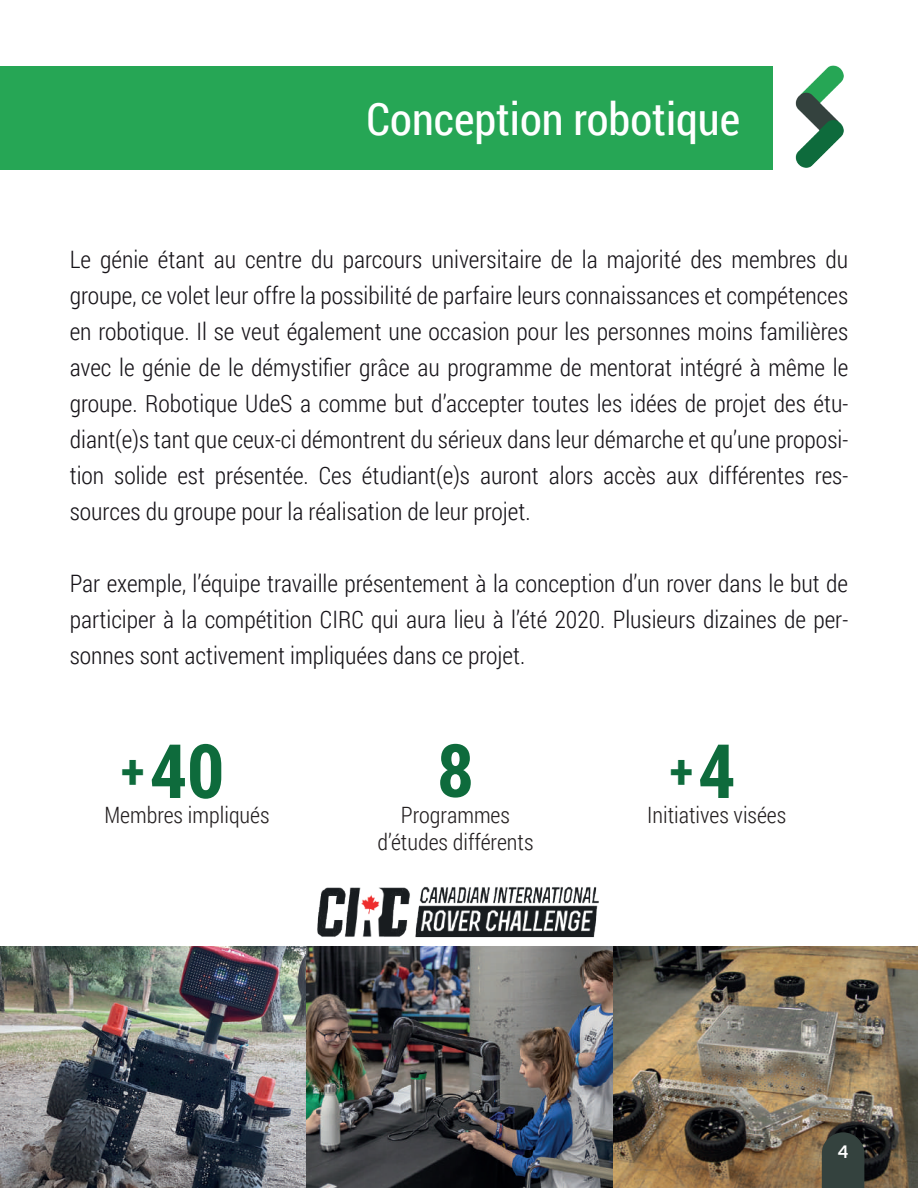
<style>
.page{position:relative;width:918px;height:1188px;background:#fff}
.page>*{position:absolute;margin:0;border:0;box-sizing:border-box;transform-origin:0 0}
.t1{font:700 75px "Roboto Condensed";color:#0e6b3c}
.t2{font:700 73.5px "Roboto Condensed";color:#0e6b3c}
.t3{font:700 48px "Roboto Condensed";color:#0e6b3c}
.t4{font:44.85px "Roboto Condensed";color:#fff}
.t5{font:300 24px/36px "Roboto Condensed";color:#171419;text-align:justify}
.t6{font:300 22.5px/27px "Roboto Condensed";color:#231f20;text-align:center}
.t7{font:600 18px "Neris";color:#fff}
.s1{font-size:48px}
.s2{font-size:75px}
</style>
<div class="page">
<img style="left:0;top:946px;width:611px;height:242px">
<img style="left:611px;top:946px;width:307px;height:242px">
<svg style="left:822px;top:1132px;width:42px;height:56px;background:#35413c"></svg>
<img style="left:317px;top:886px;width:282px;height:52px">
<div style="left:0;top:67px;width:772px;height:103px;background:#26a655"></div>
<img style="left:795px;top:65px;width:49px;height:103px">
<h3 class="t4" style="left:367px;top:88px;width:375px">Conception robotique</h3>
<p class="t5" style="left:70px;top:241px;width:780px">Le génie étant au centre du parcours universitaire de la majorité des membres du groupe, ce volet leur offre la possibilité de parfaire leurs connaissances et compétences en robotique. Il se veut également une occasion pour les personnes moins familières avec le génie de le démystifier grâce au programme de mentorat intégré à même le groupe. Robotique UdeS a comme but d’accepter toutes les idées de projet des étu&shy;diant(e)s tant que ceux-ci démontrent du sérieux dans leur démarche et qu’une proposi&shy;tion solide est présentée. Ces étudiant(e)s auront alors accès aux différentes res&shy;sources du groupe pour la réalisation de leur projet.</p>
<p class="t5" style="left:70px;top:565px;width:780px">Par exemple, l’équipe travaille présentement à la conception d’un rover dans le but de participer à la compétition CIRC qui aura lieu à l’été 2020. Plusieurs dizaines de per&shy;sonnes sont activement impliquées dans ce projet.</p>
<h2 class="t2" style="left:437px;top:719px;width:38px">8</h2>
<p class="t6" style="left:377px;top:801px;width:158px">Programmes d’études différents</p>
<h1 class="t1" style="left:121px;top:718px;width:105px"><span class="s1">+</span>40</h1>
<h3 class="t3" style="left:670px;top:737px;width:67px">+<span class="s2">4</span></h3>
<p class="t6" style="left:104px;top:800px;width:167px">Membres impliqués</p>
<p class="t6" style="left:647px;top:801px;width:141px">Initiatives visées</p>
<p class="t7" style="left:837px;top:1139px;width:13px">4</p>
</div>
